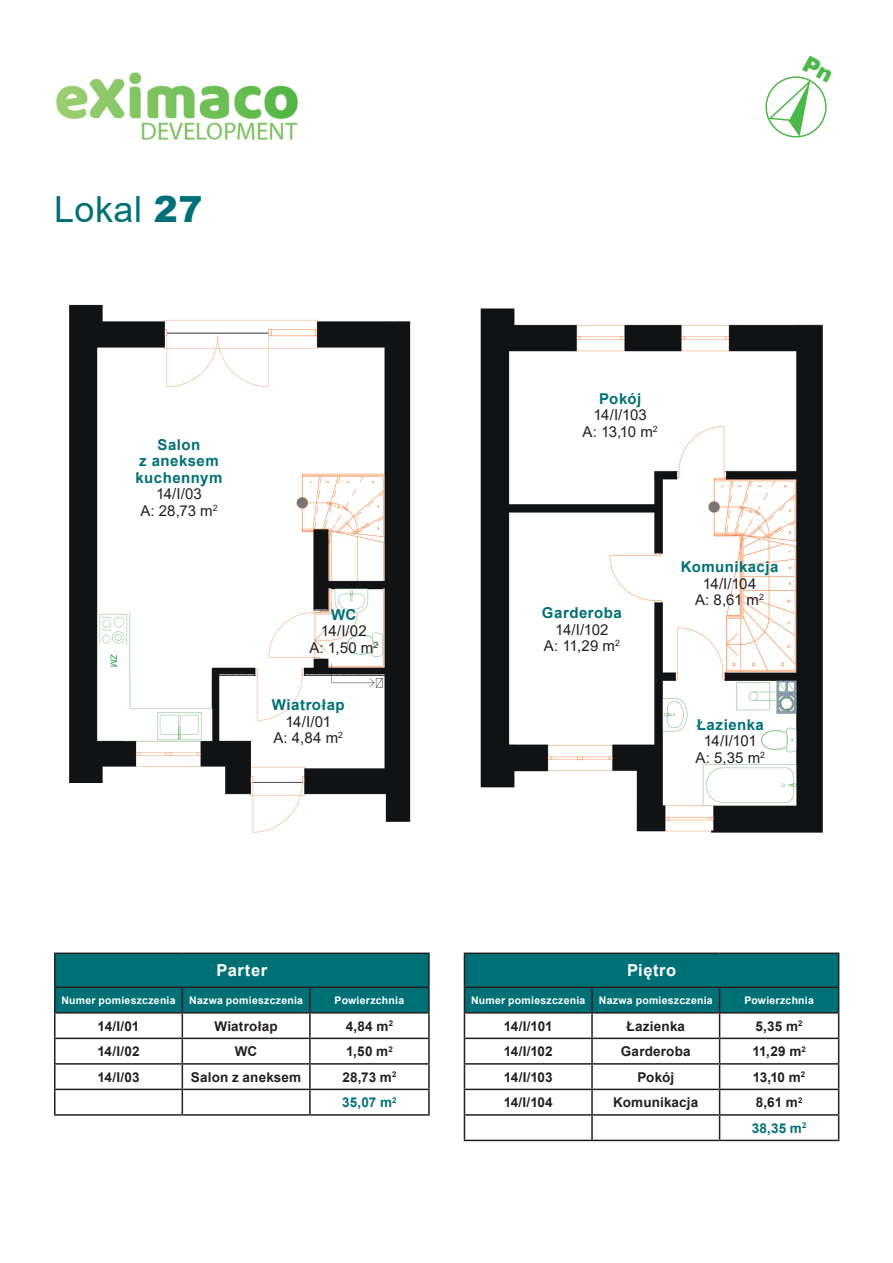
<style>
.page{position:relative;width:893px;height:1263px;background:#fff}
.page>*{position:absolute;margin:0;border:0;box-sizing:border-box;transform-origin:0 0}
.t1{font:36px "Arial";letter-spacing:.015em;color:#007077}
.t2{font:700 16.5px "Arial";letter-spacing:.03em;color:#fff}
.t3{font:15px/16.5px "Arial";letter-spacing:-.03em;color:#231f20;text-align:center}
.t4{font:700 15px/16.5px "Arial";letter-spacing:.035em;color:#007077;text-align:center}
.t5{font:700 13.5px/25.5px "Arial";letter-spacing:.01em;color:#231f20}
.t6{font:700 13.5px/25.5px "Arial";color:#007077;text-align:center}
.t7{font:700 10.5px "Arial";letter-spacing:.02em;color:#fff}
.s1{font-weight:900}
.s2{color:#007077}
.s3{color:#231f20}
</style>
<div class="page">
<img style="left:69px;top:304px;width:771px;height:838px">
<img style="left:56px;top:72px;width:242px;height:68px">
<hr style="left:54px;top:952px;width:128px;height:2px;background:#231f20">
<hr style="left:54px;top:954px;width:2px;height:32px;background:#231f20">
<hr style="left:182px;top:952px;width:128px;height:2px;background:#231f20">
<hr style="left:310px;top:952px;width:120px;height:2px;background:#231f20">
<hr style="left:428px;top:954px;width:2px;height:32px;background:#231f20">
<hr style="left:54px;top:986px;width:128px;height:2px;background:#231f20">
<hr style="left:54px;top:988px;width:2px;height:24px;background:#231f20">
<hr style="left:310px;top:986px;width:120px;height:2px;background:#231f20">
<hr style="left:428px;top:988px;width:2px;height:24px;background:#231f20">
<hr style="left:54px;top:1012px;width:128px;height:1px;background:#231f20">
<hr style="left:54px;top:1013px;width:2px;height:24px;background:#231f20">
<hr style="left:310px;top:1012px;width:120px;height:1px;background:#231f20">
<hr style="left:428px;top:1013px;width:2px;height:24px;background:#231f20">
<hr style="left:54px;top:1037px;width:128px;height:2px;background:#231f20">
<hr style="left:54px;top:1039px;width:2px;height:24px;background:#231f20">
<hr style="left:310px;top:1037px;width:120px;height:2px;background:#231f20">
<hr style="left:428px;top:1039px;width:2px;height:24px;background:#231f20">
<hr style="left:54px;top:1063px;width:128px;height:1px;background:#231f20">
<hr style="left:54px;top:1064px;width:2px;height:25px;background:#231f20">
<hr style="left:310px;top:1063px;width:120px;height:1px;background:#231f20">
<hr style="left:428px;top:1064px;width:2px;height:25px;background:#231f20">
<hr style="left:54px;top:1089px;width:128px;height:1px;background:#231f20">
<hr style="left:54px;top:1090px;width:2px;height:24px;background:#231f20">
<svg style="left:55px;top:953px;width:374px;height:161px"></svg>
<hr style="left:310px;top:1089px;width:120px;height:1px;background:#231f20">
<hr style="left:309px;top:1090px;width:2px;height:24px;background:#231f20">
<hr style="left:428px;top:1090px;width:2px;height:24px;background:#231f20">
<hr style="left:54px;top:1114px;width:128px;height:2px;background:#231f20">
<hr style="left:182px;top:1114px;width:128px;height:2px;background:#231f20">
<hr style="left:310px;top:1114px;width:120px;height:2px;background:#231f20">
<hr style="left:464px;top:952px;width:128px;height:2px;background:#231f20">
<hr style="left:592px;top:952px;width:128px;height:2px;background:#231f20">
<hr style="left:720px;top:952px;width:119px;height:2px;background:#231f20">
<svg style="left:464px;top:953px;width:375px;height:187px"></svg>
<hr style="left:464px;top:1140px;width:128px;height:1px;background:#231f20">
<hr style="left:592px;top:1140px;width:128px;height:1px;background:#231f20">
<hr style="left:720px;top:1140px;width:119px;height:1px;background:#231f20">
<svg style="left:768px;top:76px;width:59px;height:62px"></svg>
<h1 class="t1" style="left:54px;top:184px;width:150px">Lokal <span class="s1">27</span></h1>
<p class="t4" style="left:136px;top:436px;width:88px">Salon<br>z aneksem kuchennym</p>
<p class="t3" style="left:140px;top:486px;width:79px">14/I/03<br>A: 28,73 m<sup>2</sup></p>
<p class="t4" style="left:331px;top:606px;width:27px">WC</p>
<p class="t3" style="left:309px;top:622px;width:70px">14/I/02<br>A: 1,50 m<sup>2</sup></p>
<p class="t4" style="left:272px;top:697px;width:74px">Wiatrołap</p>
<p class="t3" style="left:273px;top:713px;width:71px">14/I/01<br>A: 4,84 m<sup>2</sup></p>
<p class="t4" style="left:599px;top:391px;width:44px">Pokój</p>
<p class="t3" style="left:583px;top:407px;width:77px">14/I/103<br>A: 13,10 m<sup>2</sup></p>
<p class="t4" style="left:542px;top:605px;width:81px">Garderoba</p>
<p class="t3" style="left:544px;top:621px;width:78px">14/I/102<br>A: 11,29 m<sup>2</sup></p>
<p class="t4" style="left:681px;top:559px;width:99px">Komunikacja</p>
<p class="t3" style="left:695px;top:575px;width:70px">14/I/104<br>A: 8,61 m<sup>2</sup></p>
<p class="t4" style="left:697px;top:716px;width:69px">Łazienka</p>
<p class="t3" style="left:696px;top:732px;width:71px">14/I/101<br>A: 5,35 m<sup>2</sup></p>
<p class="t2" style="left:217px;top:959px;width:52px">Parter</p>
<p class="t7" style="left:61px;top:993px;width:116px">Numer pomieszczenia</p>
<p class="t7" style="left:189px;top:993px;width:115px">Nazwa pomieszczenia</p>
<p class="t7" style="left:335px;top:993px;width:71px">Powierzchnia</p>
<p class="t5" style="left:98px;top:1013px;width:43px">14/I/01</p>
<p class="t5" style="left:214px;top:1013px;width:65px">Wiatrołap</p>
<p class="t5" style="left:346px;top:1013px;width:49px">4,84 m<sup>2</sup></p>
<p class="t5" style="left:98px;top:1039px;width:43px">14/I/02</p>
<p class="t5" style="left:235px;top:1039px;width:24px">WC</p>
<p class="t5" style="left:346px;top:1039px;width:48px">1,50 m<sup>2</sup></p>
<p class="t5" style="left:98px;top:1064px;width:43px">14/I/03</p>
<p class="t5" style="left:191px;top:1064px;width:112px">Salon z aneksem</p>
<p class="t5" style="left:342px;top:1064px;width:56px">28,73 m<sup>2<br></sup><span class="s2">35,07 m</span><sup>2</sup></p>
<p class="t2" style="left:627px;top:959px;width:51px">Piętro</p>
<p class="t7" style="left:471px;top:993px;width:116px">Numer pomieszczenia</p>
<p class="t7" style="left:599px;top:993px;width:115px">Nazwa pomieszczenia</p>
<p class="t7" style="left:744px;top:993px;width:71px">Powierzchnia</p>
<p class="t5" style="left:504px;top:1013px;width:50px">14/I/101</p>
<p class="t5" style="left:627px;top:1013px;width:60px">Łazienka</p>
<p class="t5" style="left:756px;top:1013px;width:49px">5,35 m<sup>2</sup></p>
<p class="t5" style="left:504px;top:1039px;width:50px">14/I/102</p>
<p class="t5" style="left:621px;top:1039px;width:71px">Garderoba</p>
<p class="t5" style="left:752px;top:1039px;width:55px">11,29 m<sup>2</sup></p>
<p class="t5" style="left:504px;top:1064px;width:50px">14/I/103</p>
<p class="t5" style="left:637px;top:1064px;width:38px">Pokój</p>
<p class="t5" style="left:753px;top:1064px;width:54px">13,10 m<sup>2</sup></p>
<p class="t5" style="left:504px;top:1090px;width:51px">14/I/104</p>
<p class="t5" style="left:613px;top:1090px;width:87px">Komunikacja</p>
<p class="t6" style="left:752px;top:1090px;width:56px"><span class="s3">8,61 m</span><sup>2<br></sup>38,35 m<sup>2</sup></p>
</div>
